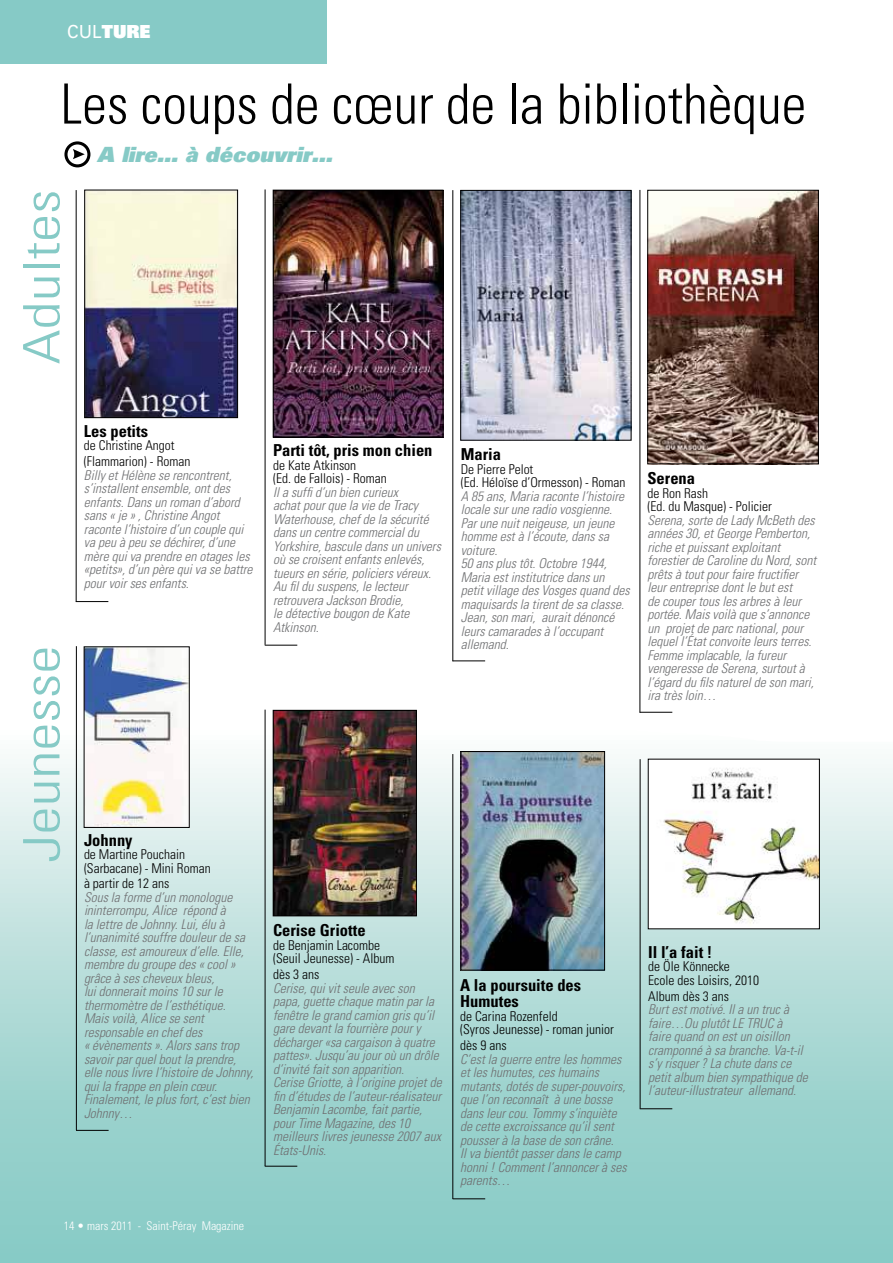
<style>
.page{position:relative;width:893px;height:1263px;background:#fff}
.page>*{position:absolute;margin:0;border:0;box-sizing:border-box;transform-origin:0 0}
.t1{font:300 condensed 55.5px "Univers";color:#000}
.t2{font:300 condensed 50.4px "Univers";color:#86cac6;scale:1.25 1}
.t3{font:italic 900 21px "Univers";color:#86cac6}
.t4{font:900 18px "Univers";color:#fff;scale:.96 1}
.t5{font:700 condensed 16.5px/16.5px "Univers";color:#000}
.t6{font:italic 300 condensed 13.5px/13.5px "Univers";color:#6f7072}
.t7{font:300 condensed 13.5px/13.5px "Univers";color:#000}
.t8{font:300 condensed 12px "Univers";color:#fff}
.s1{font-weight:400}
</style>
<div class="page">
<img style="left:0;top:610px;width:893px;height:653px">
<div style="left:0;top:0;width:326px;height:64px;background:#86cac6"></div>
<svg style="left:66px;top:143px;width:23px;height:23px"></svg>
<div style="left:64px;top:141px;width:26px;height:26px;border:3px solid #000;border-radius:50%"></div>
<svg style="left:73px;top:149px;width:12px;height:10px"></svg>
<img style="left:275px;top:192px;width:166px;height:243px">
<div style="left:273px;top:190px;width:170px;height:247px;border:1px solid #000"></div>
<img style="left:275px;top:712px;width:140px;height:202px">
<div style="left:273px;top:710px;width:144px;height:206px;border:1px solid #000"></div>
<hr style="left:76px;top:190px;width:1px;height:412px;background:#000">
<hr style="left:640px;top:759px;width:1px;height:349px;background:#000">
<hr style="left:265px;top:189px;width:1px;height:456px;background:#000">
<hr style="left:265px;top:710px;width:1px;height:456px;background:#000">
<hr style="left:76px;top:646px;width:1px;height:484px;background:#000">
<hr style="left:639px;top:190px;width:1px;height:523px;background:#000">
<hr style="left:452px;top:754px;width:1px;height:445px;background:#000">
<img style="left:86px;top:192px;width:150px;height:224px">
<div style="left:84px;top:190px;width:154px;height:228px;border:1px solid #000"></div>
<img style="left:463px;top:753px;width:140px;height:215px">
<div style="left:461px;top:751px;width:144px;height:219px;border:1px solid #000"></div>
<img style="left:86px;top:648px;width:102px;height:178px">
<div style="left:84px;top:646px;width:106px;height:182px;border:1px solid #000"></div>
<img style="left:650px;top:761px;width:168px;height:166px">
<hr style="left:76px;top:601px;width:32px;height:1px;background:#000">
<hr style="left:640px;top:1108px;width:32px;height:1px;background:#000">
<hr style="left:265px;top:645px;width:32px;height:1px;background:#000">
<hr style="left:265px;top:1166px;width:32px;height:1px;background:#000">
<hr style="left:640px;top:712px;width:32px;height:1px;background:#000">
<hr style="left:453px;top:1198px;width:32px;height:1px;background:#000">
<hr style="left:76px;top:1130px;width:33px;height:1px;background:#000">
<img style="left:649px;top:192px;width:168px;height:270px">
<div style="left:647px;top:190px;width:172px;height:274px;border:1px solid #000"></div>
<img style="left:462px;top:192px;width:167px;height:246px">
<div style="left:460px;top:190px;width:171px;height:250px;border:1px solid #000"></div>
<hr style="left:452px;top:190px;width:1px;height:471px;background:#000">
<hr style="left:453px;top:660px;width:32px;height:1px;background:#000">
<h3 class="t4" style="left:67px;top:25px;width:88px"><span class="s1">CUL</span>TURE</h3>
<h1 class="t1" style="left:61px;top:82px;width:747px">Les coups de cœur de la bibliothèque</h1>
<h3 class="t3" style="left:97px;top:142px;width:240px">A lire… à découvrir…</h3>
<h2 class="t2" style="left:22px;top:364px;width:141px;rotate:-90deg">Adultes</h2>
<h2 class="t2" style="left:22px;top:862px;width:175px;rotate:-90deg">Jeunesse</h2>
<p class="t5" style="left:84px;top:424px;width:66px">Les petits</p>
<p class="t7" style="left:84px;top:439px;width:108px;line-height:15.8px">de Christine Angot (Flammarion) - Roman</p>
<p class="t6" style="left:84px;top:469px;width:173px">Billy etHélène se rencontrent, s’installentensemble,ontdes enfants.Dans un roman d’abord sans « je » ,Christine Angot raconte l’histoire d’un couple qui va peu à peu se déchirer,d’une mère quiva prendre en otages les «petits»,d’un père quiva se battre pourvoirses enfants.</p>
<p class="t5" style="left:84px;top:833px;width:50px">Johnny</p>
<p class="t7" style="left:84px;top:849px;width:128px">de Martine Pouchain (Sarbacane) - Mini Roman</p>
<p class="t7" style="left:84px;top:878px;width:87px">à partir de 12 ans</p>
<p class="t6" style="left:84px;top:891px;width:174px">Sous la forme d’un monologue ininterrompu,Alice répond à<br>la lettre de Johnny.Lui,élu à l’unanimité souffre douleurde sa classe,estamoureux d’elle.Elle, membre du groupe des « cool» grâce à ses cheveux bleus, luidonneraitmoins 10 surle thermomètre de l’esthétique.<br>Mais voilà,Alice se sent responsable en chefdes<br>« évènements ».Alors sans trop savoirparquelboutla prendre, elle nous livre l’histoire de Johnny, quila frappe en plein cœur.<br>Finalement,le plus fort,c’estbien<br>Johnny…</p>
<p class="t8" style="left:64px;top:1221px;width:182px">14 • mars 2011 - Saint-Péray Magazine</p>
<p class="t5" style="left:273px;top:444px;width:161px">Parti tôt, pris mon chien</p>
<p class="t7" style="left:273px;top:459px;width:115px">de Kate Atkinson<br>(Ed. de Fallois) - Roman</p>
<p class="t6" style="left:273px;top:486px;width:172px">Ila suffi d’un bien curieux achatpourque la vie de Tracy<br>Waterhouse,chefde la sécurité dans un centre commercialdu<br>Yorkshire,bascule dans un univers où se croisentenfants enlevés, tueurs en série,policiers véreux.<br>Au fildu suspens,le lecteur retrouvera Jackson Brodie,<br>le détective bougon de Kate<br>Atkinson.</p>
<p class="t5" style="left:461px;top:448px;width:42px">Maria</p>
<p class="t7" style="left:461px;top:463px;width:166px">De Pierre Pelot<br>(Ed. Héloïse d’Ormesson) - Roman</p>
<p class="t6" style="left:461px;top:490px;width:173px">A 85 ans,Maria raconte l’histoire locale surune radio vosgienne.<br>Parune nuitneigeuse,un jeune homme està l’écoute,dans sa voiture.<br>50 ans plus tôt.Octobre 1944,<br>Maria estinstitutrice dans un petitvillage des Vosges quand des maquisards la tirentde sa classe.<br>Jean,son mari, auraitdénoncé leurs camarades à l’occupant allemand.</p>
<p class="t5" style="left:647px;top:472px;width:49px">Serena</p>
<p class="t7" style="left:647px;top:487px;width:126px">de Ron Rash<br>(Ed. du Masque) - Policier</p>
<p class="t6" style="left:647px;top:514px;width:173px">Serena,sorte de Lady McBeth des années 30,etGeorge Pemberton, riche etpuissantexploitant forestierde Caroline du Nord,sont prêts à toutpourfaire fructifier leurentreprise dontle butest<br>de coupertous les arbres à leur portée.Mais voilà que s’annonce un projetde parc national,pour lequell’Étatconvoite leurs terres.<br>Femme implacable,la fureur vengeresse de Serena,surtoutà l’égard du fils naturelde son mari, ira très loin…</p>
<p class="t5" style="left:273px;top:924px;width:94px">Cerise Griotte</p>
<p class="t7" style="left:273px;top:939px;width:123px">de Benjamin Lacombe (Seuil Jeunesse) - Album</p>
<p class="t7" style="left:273px;top:969px;width:48px">dès 3 ans</p>
<p class="t6" style="left:273px;top:982px;width:173px">Cerise,quivitseule avec son papa,guette chaque matin parla fenêtre le grand camion gris qu’il gare devantla fourrière poury décharger«sa cargaison à quatre pattes».Jusqu’au jouroù un drôle d’invité faitson apparition.<br>Cerise Griotte,à l’origine projetde fin d’études de l’auteur-réalisateur<br>Benjamin Lacombe,faitpartie, pourTime Magazine,des 10 meilleurs livres jeunesse 2007 aux<br>États-Unis.</p>
<p class="t5" style="left:460px;top:978px;width:122px">A la poursuite des<br>Humutes</p>
<p class="t7" style="left:460px;top:1010px;width:155px">de Carina Rozenfeld<br>(Syros Jeunesse) - roman junior</p>
<p class="t7" style="left:460px;top:1040px;width:48px">dès 9 ans</p>
<p class="t6" style="left:460px;top:1053px;width:171px">C’estla guerre entre les hommes etles humutes,ces humains mutants,dotés de super-pouvoirs, que l’on reconnaît à une bosse dans leurcou.Tommy s’inquiète de cette excroissance qu’ilsent pousserà la base de son crâne.<br>Ilva bientôtpasserdans le camp honni!Commentl’annoncerà ses parents…</p>
<p class="t5" style="left:648px;top:945px;width:66px">Il l’a fait !</p>
<p class="t7" style="left:648px;top:961px;width:112px">de Öle Könnecke<br>Ecole des Loisirs, 2010</p>
<p class="t7" style="left:648px;top:990px;width:82px">Album dès 3 ans</p>
<p class="t6" style="left:648px;top:1004px;width:164px">Burtestmotivé.Ila un truc à faire…Ou plutôtLE TRUC à faire quand on estun oisillon cramponné à sa branche.Va-t-il s’y risquer? La chute dans ce petitalbum bien sympathique de l’auteur-illustrateur allemand.</p>
</div>
